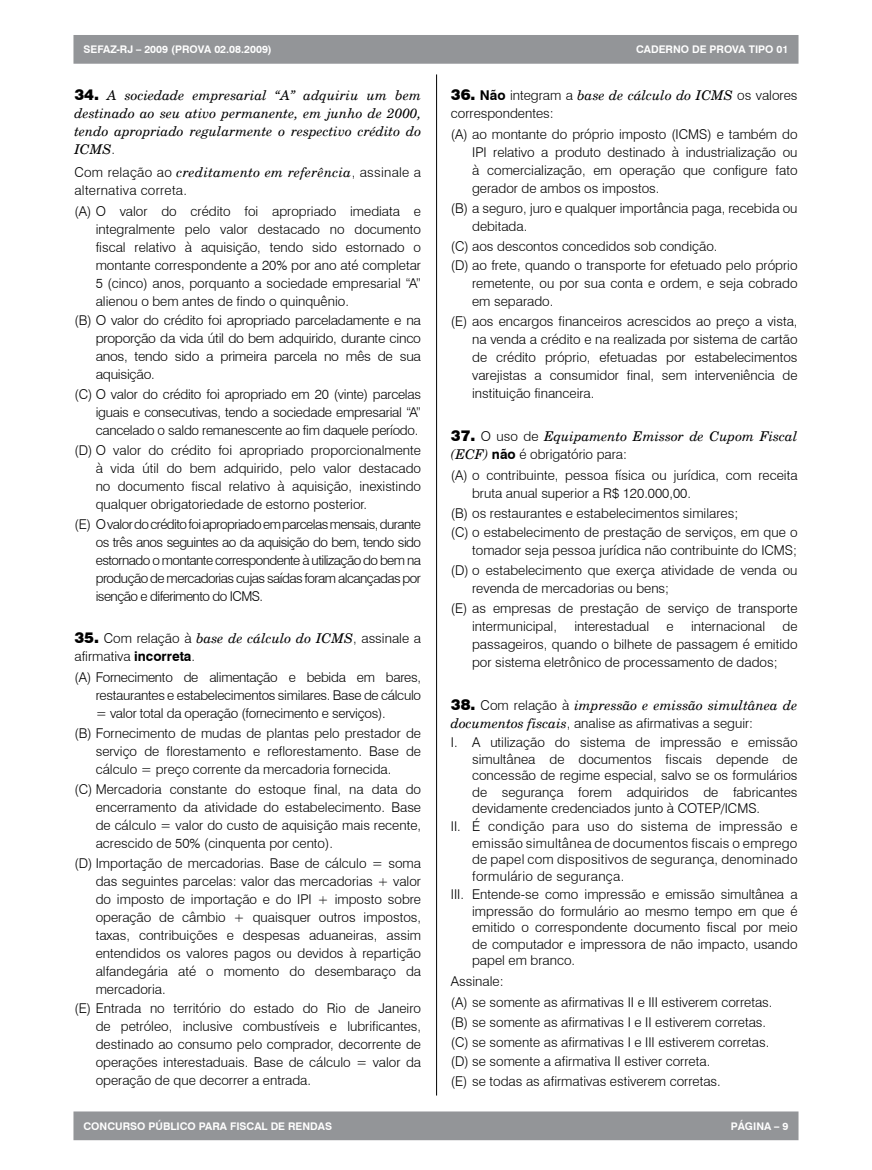
<style>
.page{position:relative;width:872px;height:1170px;background:#fff}
.page>*{position:absolute;margin:0;border:0;box-sizing:border-box;transform-origin:0 0}
.t1{font:300 13.5px/18px "Swiss 721 BT";color:#000;text-align:justify}
.t2{font:italic 13.5px/18px "New Century Schlbk";color:#000;text-align:justify}
.t3{font:italic 13.5px "New Century Schlbk";letter-spacing:.02em;color:#000}
.t4{font:700 10.5px "Swiss 721 BT";color:#fff}
.s1{font-family:"Swiss 721 BT";font-weight:900;font-style:normal;font-size:15px}
.s2{font-family:"Swiss 721 BT";font-weight:300;font-style:normal}
.s3{font-weight:900;font-size:15px}
.s4{font-family:"New Century Schlbk";font-weight:400;font-style:italic}
.s5{font-weight:700}
.s6{font-family:"Swiss 721 BT";font-weight:700;font-style:normal}
</style>
<div class="page">
<div style="left:74px;top:36px;width:723px;height:27px;background:#939598"></div>
<div style="left:73px;top:35px;width:725px;height:29px;border:2px solid #939598"></div>
<div style="left:74px;top:1112px;width:723px;height:27px;background:#939598"></div>
<div style="left:73px;top:1111px;width:725px;height:29px;border:2px solid #939598"></div>
<hr style="left:436px;top:74px;width:1px;height:1021px;background:#000">
<p class="t4" style="left:83px;top:43px;width:190px">SEFAZ-RJ – 2009 (PROVA 02.08.2009)</p>
<p class="t4" style="left:636px;top:43px;width:154px">CADERNO DE PROVA TIPO 01</p>
<p class="t2" style="left:74px;top:87px;width:348px"><span class="s1">34.</span> A sociedade empresarial “A” adquiriu um bem destinado ao seu ativo permanente, em junho de 2000, tendo apropriado regularmente o respectivo crédito do ICMS<span class="s2">.</span></p>
<p class="t3" style="left:74px;top:164px;width:348px"><span class="s2">Com relação ao</span> creditamento em referência<span class="s2">, assinale a</span></p>
<p class="t1" style="left:74px;top:179px;width:348px;line-height:21px">alternativa correta.<br>(A) O valor do crédito foi apropriado imediata e</p>
<p class="t1" style="left:96px;top:220px;width:327px">integralmente pelo valor destacado no documento fiscal relativo à aquisição, tendo sido estornado o montante correspondente a 20% por ano até completar 5 (cinco) anos, porquanto a sociedade empresarial “A” alienou o bem antes de findo o quinquênio.</p>
<p class="t1" style="left:96px;top:311px;width:327px;text-indent:-21px">(B) O valor do crédito foi apropriado parceladamente e na proporção da vida útil do bem adquirido, durante cinco anos, tendo sido a primeira parcela no mês de sua aquisição.</p>
<p class="t1" style="left:96px;top:385px;width:327px;text-indent:-21px">(C) O valor do crédito foi apropriado em 20 (vinte) parcelas iguais e consecutivas, tendo a sociedade empresarial “A” cancelado o saldo remanescente ao fim daquele período.</p>
<p class="t1" style="left:96px;top:441px;width:327px;text-indent:-21px">(D) O valor do crédito foi apropriado proporcionalmente à vida útil do bem adquirido, pelo valor destacado no documento fiscal relativo à aquisição, inexistindo qualquer obrigatoriedade de estorno posterior.</p>
<p class="t1" style="left:96px;top:514px;width:327px;text-indent:-21px">(E) O valor do crédito foi apropriado em parcelas mensais, durante os três anos seguintes ao da aquisição do bem, tendo sido estornado o montante correspondente à utilização do bem na produção de mercadorias cujas saídas foram alcançadas por isenção e diferimento do ICMS.</p>
<p class="t1" style="left:74px;top:629px;width:348px"><span class="s3">35.</span> Com relação à <span class="s4">base de cálculo do ICMS</span>, assinale a afirmativa <span class="s5">incorreta</span>.</p>
<p class="t1" style="left:96px;top:668px;width:327px;text-indent:-21px">(A) Fornecimento de alimentação e bebida em bares, restaurantes e estabelecimentos similares. Base de cálculo = valor total da operação (fornecimento e serviços).</p>
<p class="t1" style="left:96px;top:724px;width:327px;text-indent:-21px">(B) Fornecimento de mudas de plantas pelo prestador de serviço de florestamento e reflorestamento. Base de cálculo = preço corrente da mercadoria fornecida.</p>
<p class="t1" style="left:96px;top:779px;width:327px;text-indent:-21px">(C) Mercadoria constante do estoque final, na data do encerramento da atividade do estabelecimento. Base de cálculo = valor do custo de aquisição mais recente, acrescido de 50% (cinquenta por cento).</p>
<p class="t1" style="left:96px;top:853px;width:327px;text-indent:-21px">(D) Importação de mercadorias. Base de cálculo = soma das seguintes parcelas: valor das mercadorias + valor do imposto de importação e do IPI + imposto sobre operação de câmbio + quaisquer outros impostos, taxas, contribuições e despesas aduaneiras, assim entendidos os valores pagos ou devidos à repartição alfandegária até o momento do desembaraço da mercadoria.</p>
<p class="t1" style="left:96px;top:999px;width:327px;text-indent:-21px">(E) Entrada no território do estado do Rio de Janeiro de petróleo, inclusive combustíveis e lubrificantes, destinado ao consumo pelo comprador, decorrente de operações interestaduais. Base de cálculo = valor da operação de que decorrer a entrada.</p>
<p class="t2" style="left:451px;top:87px;width:348px"><span class="s1">36.</span> <span class="s6">Não</span> <span class="s2">integram a</span> base de cálculo do ICMS <span class="s2">os valores</span></p>
<p class="t1" style="left:451px;top:103px;width:348px;line-height:21px">correspondentes:<br>(A) ao montante do próprio imposto (ICMS) e também do</p>
<p class="t1" style="left:472px;top:143px;width:327px">IPI relativo a produto destinado à industrialização ou à comercialização, em operação que configure fato gerador de ambos os impostos.</p>
<p class="t1" style="left:472px;top:199px;width:327px;text-indent:-21px">(B) a seguro, juro e qualquer importância paga, recebida ou debitada.</p>
<p class="t1" style="left:451px;top:236px;width:348px;line-height:19.6px">(C) aos descontos concedidos sob condição.<br>(D) ao frete, quando o transporte for efetuado pelo próprio</p>
<p class="t1" style="left:472px;top:274px;width:327px">remetente, ou por sua conta e ordem, e seja cobrado em separado.</p>
<p class="t1" style="left:472px;top:312px;width:327px;text-indent:-21px">(E) aos encargos financeiros acrescidos ao preço a vista, na venda a crédito e na realizada por sistema de cartão de crédito próprio, efetuadas por estabelecimentos varejistas a consumidor final, sem interveniência de instituição financeira.</p>
<p class="t2" style="left:451px;top:427px;width:348px"><span class="s1">37.</span> <span class="s2">O uso de</span> Equipamento Emissor de Cupom Fiscal</p>
<p class="t1" style="left:451px;top:443px;width:348px;line-height:21px"><span class="s4">(ECF)</span> <span class="s5">não</span> é obrigatório para:<br>(A) o contribuinte, pessoa física ou jurídica, com receita</p>
<p class="t1" style="left:451px;top:483px;width:348px;line-height:19.6px;text-align:left;text-indent:21px">bruta anual superior a R$ 120.000,00.<br>(B) os restaurantes e estabelecimentos similares;<br>(C) o estabelecimento de prestação de serviços, em que o</p>
<p class="t1" style="left:451px;top:540px;width:348px;line-height:19.6px;text-align:right">tomador seja pessoa jurídica não contribuinte do ICMS;<br>(D) o estabelecimento que exerça atividade de venda ou</p>
<p class="t1" style="left:451px;top:578px;width:348px;line-height:19.6px;text-indent:21px">revenda de mercadorias ou bens;<br>(E) as empresas de prestação de serviço de transporte</p>
<p class="t1" style="left:472px;top:617px;width:86px">intermunicipal,</p>
<p class="t1" style="left:574px;top:617px;width:76px">interestadual</p>
<p class="t1" style="left:666px;top:617px;width:9px">e</p>
<p class="t1" style="left:691px;top:617px;width:76px">internacional</p>
<p class="t1" style="left:472px;top:617px;width:327px;text-indent:310px">de passageiros, quando o bilhete de passagem é emitido por sistema eletrônico de processamento de dados;</p>
<p class="t2" style="left:451px;top:696px;width:348px"><span class="s1">38.</span> <span class="s2">Com relação à</span> impressão e emissão simultânea de</p>
<p class="t1" style="left:451px;top:713px;width:348px;line-height:19.5px"><span class="s4">documentos fiscais</span>, analise as afirmativas a seguir:<br>I. A utilização do sistema de impressão e emissão</p>
<p class="t1" style="left:472px;top:750px;width:327px;line-height:16.5px">simultânea de documentos fiscais depende de concessão de regime especial, salvo se os formulários de segurança forem adquiridos de fabricantes devidamente credenciados junto à COTEP/ICMS.</p>
<p class="t1" style="left:472px;top:818px;width:327px;line-height:16.5px;text-indent:-21px">II. É condição para uso do sistema de impressão e emissão simultânea de documentos fiscais o emprego de papel com dispositivos de segurança, denominado formulário de segurança.</p>
<p class="t1" style="left:472px;top:885px;width:327px;line-height:16.5px;text-indent:-21px">III. Entende-se como impressão e emissão simultânea a impressão do formulário ao mesmo tempo em que é emitido o correspondente documento fiscal por meio de computador e impressora de não impacto, usando papel em branco.</p>
<p class="t1" style="left:451px;top:970px;width:323px;line-height:21px">Assinale:<br>(A) se somente as afirmativas II e III estiverem corretas.</p>
<p class="t1" style="left:451px;top:1012px;width:320px;line-height:19.6px;text-align:left">(B) se somente as afirmativas I e II estiverem corretas. (C) se somente as afirmativas I e III estiverem corretas. (D) se somente a afirmativa II estiver correta.<br>(E) se todas as afirmativas estiverem corretas.</p>
<p class="t4" style="left:83px;top:1119px;width:250px">CONCURSO PÚBLICO PARA FISCAL DE RENDAS</p>
<p class="t4" style="left:730px;top:1119px;width:59px">PÁGINA – 9</p>
</div>
